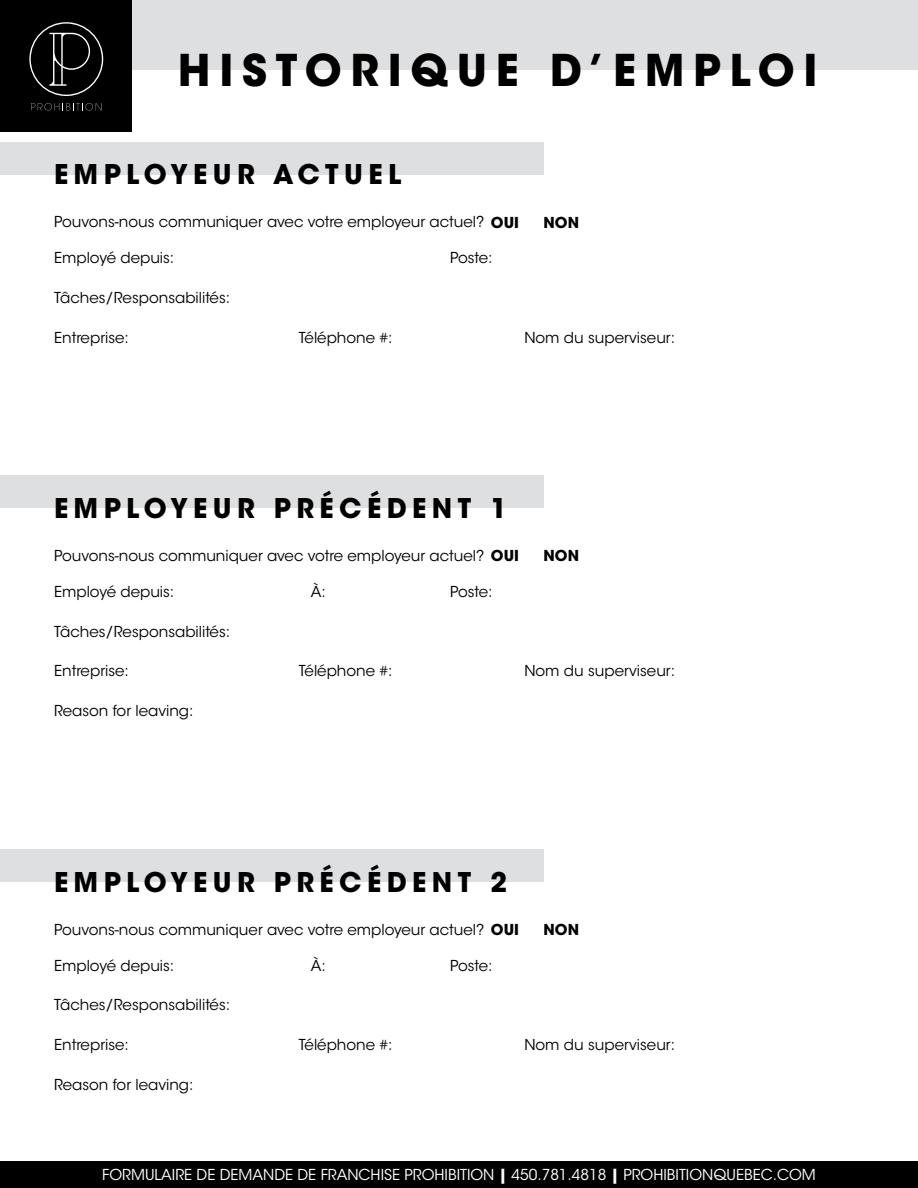
<style>
.page{position:relative;width:918px;height:1188px;background:#fff}
.page>*{position:absolute;margin:0;border:0;box-sizing:border-box;transform-origin:0 0}
.t1{font:700 43.5px "ITC Avant Garde Std";letter-spacing:.2em;color:#000}
.t2{font:700 27px "ITC Avant Garde Std";letter-spacing:.2em;color:#000}
.t3{font:15px "ITC Avant Garde Std";color:#000}
.t4{font:15px "ITC Avant Garde Std";color:#fff}
.t5{font:700 15px "ITC Avant Garde Std";color:#000}
.s1{font-weight:700}
</style>
<div class="page">
<div style="left:0;top:0;width:918px;height:70px;background:#dedfe0"></div>
<div style="left:0;top:0;width:131px;height:131px;background:#000"></div>
<svg style="left:31px;top:103px;width:70px;height:8px"></svg>
<svg style="left:29px;top:22px;width:74px;height:74px"></svg>
<div style="left:0;top:1161px;width:918px;height:27px;background:#000"></div>
<div style="left:0;top:142px;width:544px;height:32px;background:#dedfe0"></div>
<div style="left:0;top:476px;width:544px;height:32px;background:#dedfe0"></div>
<div style="left:0;top:850px;width:544px;height:32px;background:#dedfe0"></div>
<h1 class="t1" style="left:178px;top:42px;width:641px">HISTORIQUE D’EMPLOI</h1>
<h2 class="t2" style="left:54px;top:157px;width:349px">EMPLOYEUR ACTUEL</h2>
<p class="t3" style="left:54px;top:213px;width:467px">Pouvons-nous communiquer avec votre employeur actuel? <span class="s1">OUI</span></p>
<p class="t5" style="left:544px;top:213px;width:37px">NON</p>
<p class="t3" style="left:54px;top:249px;width:122px">Employé depuis:</p>
<p class="t3" style="left:450px;top:249px;width:44px">Poste:</p>
<p class="t3" style="left:54px;top:288px;width:178px">Tâches/Responsabilités:</p>
<p class="t3" style="left:54px;top:328px;width:76px">Entreprise:</p>
<p class="t3" style="left:299px;top:328px;width:95px">Téléphone #:</p>
<p class="t3" style="left:524px;top:328px;width:152px">Nom du superviseur:</p>
<h2 class="t2" style="left:54px;top:490px;width:455px">EMPLOYEUR PRÉCÉDENT 1</h2>
<p class="t3" style="left:54px;top:546px;width:467px">Pouvons-nous communiquer avec votre employeur actuel? <span class="s1">OUI</span></p>
<p class="t5" style="left:544px;top:546px;width:37px">NON</p>
<p class="t3" style="left:54px;top:582px;width:122px">Employé depuis:</p>
<p class="t3" style="left:311px;top:582px;width:16px">À:</p>
<p class="t3" style="left:450px;top:582px;width:44px">Poste:</p>
<p class="t3" style="left:54px;top:622px;width:178px">Tâches/Responsabilités:</p>
<p class="t3" style="left:54px;top:662px;width:76px">Entreprise:</p>
<p class="t3" style="left:54px;top:702px;width:141px">Reason for leaving:</p>
<p class="t3" style="left:299px;top:662px;width:95px">Téléphone #:</p>
<p class="t3" style="left:524px;top:662px;width:152px">Nom du superviseur:</p>
<h2 class="t2" style="left:54px;top:864px;width:455px">EMPLOYEUR PRÉCÉDENT 2</h2>
<p class="t3" style="left:54px;top:920px;width:467px">Pouvons-nous communiquer avec votre employeur actuel? <span class="s1">OUI</span></p>
<p class="t5" style="left:544px;top:920px;width:37px">NON</p>
<p class="t3" style="left:54px;top:956px;width:122px">Employé depuis:</p>
<p class="t3" style="left:311px;top:956px;width:16px">À:</p>
<p class="t3" style="left:450px;top:956px;width:44px">Poste:</p>
<p class="t3" style="left:54px;top:996px;width:178px">Tâches/Responsabilités:</p>
<p class="t3" style="left:54px;top:1036px;width:76px">Entreprise:</p>
<p class="t3" style="left:54px;top:1076px;width:141px">Reason for leaving:</p>
<p class="t3" style="left:299px;top:1036px;width:95px">Téléphone #:</p>
<p class="t3" style="left:524px;top:1036px;width:152px">Nom du superviseur:</p>
<p class="t4" style="left:102px;top:1166px;width:715px">FORMULAIRE DE DEMANDE DE FRANCHISE PROHIBITION <span class="s1">|</span> 450.781.4818 <span class="s1">|</span> PROHIBITIONQUEBEC.COM</p>
</div>
